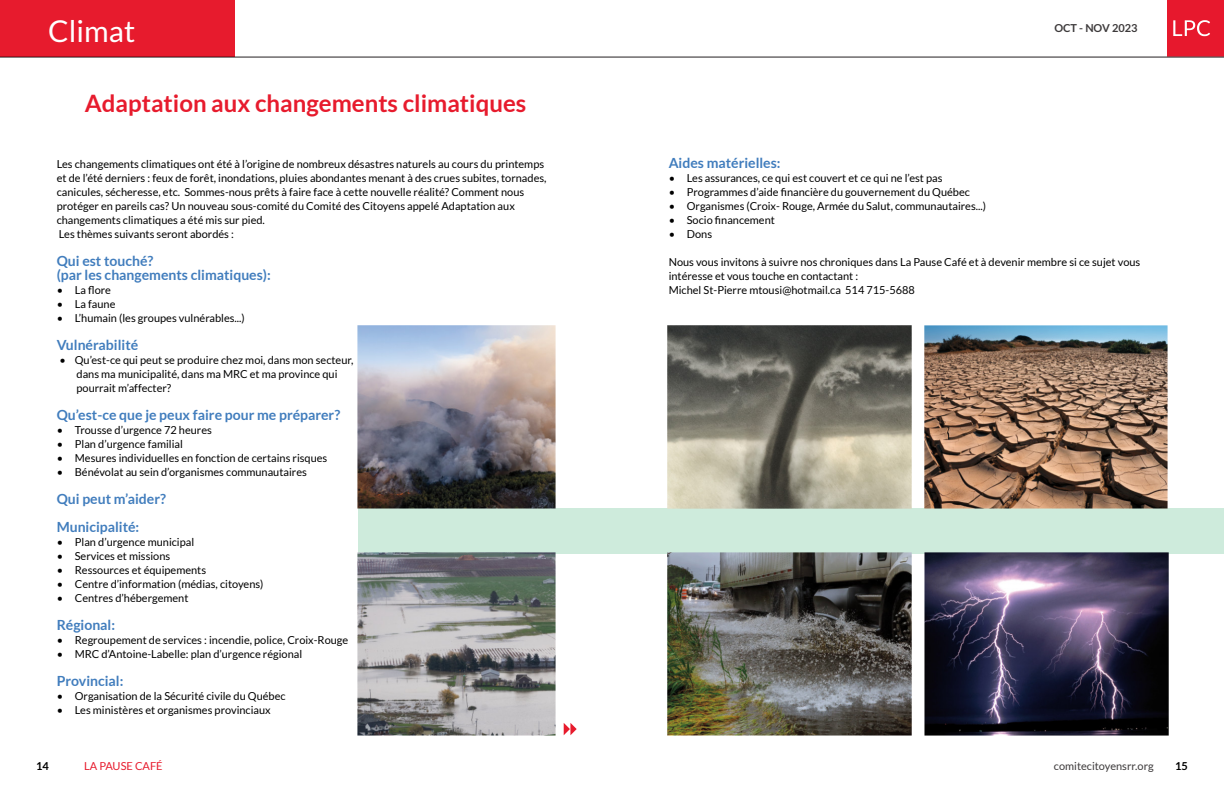
<style>
.page{position:relative;width:1224px;height:792px;background:#fff}
.page>*{position:absolute;margin:0;border:0;box-sizing:border-box;transform-origin:0 0}
.t1{font:30px "Lato";color:#fff}
.t2{font:700 24px "Lato";color:#e71b2d}
.t3{font:700 14px/14px "Lato";color:#417dbd}
.t4{font:11px/14px "Lato";color:#000}
.t5{font:11px "Lato";color:#3d3a3b}
.t6{font:11px "Lato";color:#e71b2d}
.t7{font:700 11px "Lato";color:#3d3a3b}
.t8{font:700 11px "Lato";color:#000}
</style>
<div class="page">
<div style="left:0;top:0;width:235px;height:57px;background:#e71b2d"></div>
<div style="left:1167px;top:0;width:57px;height:57px;background:#e7182d"></div>
<svg style="left:1173px;top:20px;width:37px;height:16px"></svg>
<div style="left:358px;top:508px;width:866px;height:45px;background:#ceebdc"></div>
<img style="left:358px;top:553px;width:198px;height:183px">
<img style="left:358px;top:325px;width:198px;height:183px">
<img style="left:668px;top:553px;width:243px;height:183px">
<img style="left:668px;top:325px;width:243px;height:183px">
<img style="left:924px;top:325px;width:244px;height:183px">
<img style="left:925px;top:553px;width:243px;height:183px">
<svg style="left:564px;top:723px;width:13px;height:12px"></svg>
<h1 class="t1" style="left:48px;top:18px;width:88px">Climat</h1>
<h2 class="t2" style="left:85px;top:93px;width:443px">Adaptation aux changements climatiques</h2>
<p class="t4" style="left:57px;top:158px;width:491px">Les changements climatiques ont été à l’origine de nombreux désastres naturels au cours du printemps et de l’été derniers : feux de forêt, inondations, pluies abondantes menant à des crues subites, tornades, canicules, sécheresse, etc. Sommes-nous prêts à faire face à cette nouvelle réalité? Comment nous protéger en pareils cas? Un nouveau sous-comité du Comité des Citoyens appelé Adaptation aux changements climatiques a été mis sur pied.<br>Les thèmes suivants seront abordés :</p>
<p class="t3" style="left:57px;top:255px;width:216px">Qui est touché?<br>(par les changements climatiques):</p>
<p class="t4" style="left:57px;top:284px;width:56px">• La flore</p>
<p class="t4" style="left:57px;top:298px;width:60px">• La faune</p>
<p class="t4" style="left:57px;top:312px;width:190px">• L’humain (les groupes vulnérables...)</p>
<p class="t3" style="left:57px;top:339px;width:83px">Vulnérabilité</p>
<p class="t4" style="left:77px;top:354px;width:279px;text-indent:-17px">• Qu’est-ce qui peut se produire chez moi, dans mon secteur, dans ma municipalité, dans ma MRC et ma province qui pourrait m’affecter?</p>
<p class="t3" style="left:57px;top:409px;width:285px">Qu’est-ce que je peux faire pour me préparer?</p>
<p class="t4" style="left:57px;top:424px;width:157px">• Trousse d’urgence 72 heures</p>
<p class="t4" style="left:57px;top:438px;width:128px">• Plan d’urgence familial</p>
<p class="t4" style="left:57px;top:452px;width:272px">• Mesures individuelles en fonction de certains risques</p>
<p class="t4" style="left:57px;top:466px;width:252px">• Bénévolat au sein d’organismes communautaires</p>
<p class="t3" style="left:57px;top:486px;width:111px;line-height:28px">Qui peut m’aider?<br>Municipalité:</p>
<p class="t4" style="left:57px;top:536px;width:139px">• Plan d’urgence municipal</p>
<p class="t4" style="left:57px;top:550px;width:115px">• Services et missions</p>
<p class="t4" style="left:57px;top:564px;width:151px">• Ressources et équipements</p>
<p class="t4" style="left:57px;top:578px;width:208px">• Centre d’information (médias, citoyens)</p>
<p class="t4" style="left:57px;top:592px;width:133px">• Centres d’hébergement</p>
<p class="t3" style="left:57px;top:619px;width:60px">Régional:</p>
<p class="t4" style="left:57px;top:634px;width:293px">• Regroupement de services : incendie, police, Croix-Rouge</p>
<p class="t4" style="left:57px;top:648px;width:247px">• MRC d’Antoine-Labelle: plan d’urgence régional</p>
<p class="t3" style="left:57px;top:675px;width:68px">Provincial:</p>
<p class="t4" style="left:57px;top:690px;width:230px">• Organisation de la Sécurité civile du Québec</p>
<p class="t4" style="left:57px;top:704px;width:216px">• Les ministères et organismes provinciaux</p>
<p class="t7" style="left:1054px;top:23px;width:85px">OCT - NOV 2023</p>
<p class="t3" style="left:669px;top:157px;width:113px">Aides matérielles:</p>
<p class="t4" style="left:669px;top:172px;width:275px">• Les assurances, ce qui est couvert et ce qui ne l’est pas</p>
<p class="t4" style="left:669px;top:186px;width:303px">• Programmes d’aide financière du gouvernement du Québec</p>
<p class="t4" style="left:669px;top:200px;width:319px">• Organismes (Croix- Rouge, Armée du Salut, communautaires...)</p>
<p class="t4" style="left:669px;top:214px;width:108px">• Socio financement</p>
<p class="t4" style="left:669px;top:228px;width:45px">• Dons</p>
<p class="t4" style="left:669px;top:256px;width:473px">Nous vous invitons à suivre nos chroniques dans La Pause Café et à devenir membre si ce sujet vous intéresse et vous touche en contactant :<br>Michel St-Pierre mtousi@hotmail.ca 514 715-5688</p>
<p class="t6" style="left:84px;top:761px;width:80px">LA PAUSE CAFÉ</p>
<p class="t8" style="left:36px;top:761px;width:14px">14</p>
<p class="t5" style="left:1054px;top:761px;width:101px">comitecitoyensrr.org</p>
<p class="t8" style="left:1175px;top:761px;width:14px">15</p>
</div>
